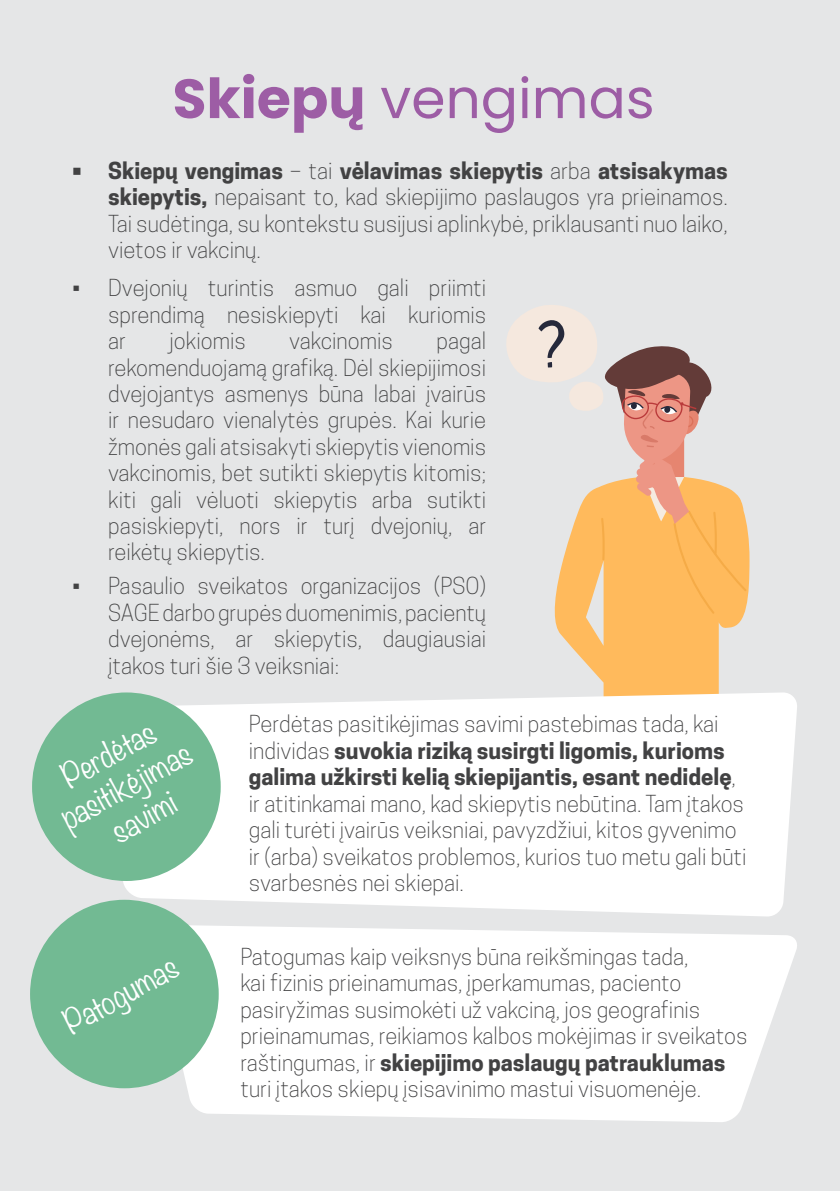
<style>
.page{position:relative;width:840px;height:1191px;background:#fff}
.page>*{position:absolute;margin:0;border:0;box-sizing:border-box;transform-origin:0 0}
.t1{font:55.2px "Poppins";color:#9d5da5}
.t2{font:300 30px/36px "Noteworthy";color:#fff;text-align:center}
.t3{font:300 29.8px "Noteworthy";color:#fff}
.t4{font:300 22px/26.4px "Cooper Hewitt";color:#424243;text-align:justify}
.s1{font-weight:700}
</style>
<div class="page">
<div style="left:0;top:0;width:839px;height:1191px;background:#e5e6e7"></div>
<svg style="left:151px;top:924px;width:646px;height:198px;background:#fbfcfc"></svg>
<div style="left:30px;top:899px;width:188px;height:189px;background:#72ba93;border-radius:50%"></div>
<svg style="left:554px;top:521px;width:195px;height:171px;fill:#ffba5c"></svg>
<svg style="left:506px;top:305px;width:240px;height:309px"></svg>
<svg style="left:83px;top:692px;width:714px;height:224px;background:#fbfcfb"></svg>
<div style="left:32px;top:692px;width:188px;height:189px;background:#72ba93;border-radius:50%"></div>
<h1 class="t1" style="left:172px;top:67px;width:483px"><span class="s1">Skiepų</span> vengimas</h1>
<p class="t4" style="left:108px;top:157px;width:621px;text-indent:-36px"><span class="s1">• Skiepų vengimas</span> – tai <span class="s1">vėlavimas skiepytis</span> arba <span class="s1">atsisakymas skiepytis,</span> nepaisant to, kad skiepijimo paslaugos yra prieinamos.<br>Tai sudėtinga, su kontekstu susijusi aplinkybė, priklausanti nuo laiko, vietos ir vakcinų.</p>
<p class="t4" style="left:108px;top:275px;width:379px;text-indent:-36px">• Dvejonių turintis asmuo gali priimti sprendimą nesiskiepyti kai kuriomis ar</p>
<p class="t4" style="left:108px;top:328px;width:379px;text-indent:328px">pagal rekomenduojamą grafiką. Dėl skiepijimosi dvejojantys asmenys būna labai įvairūs ir nesudaro vienalytės grupės. Kai kurie žmonės gali atsisakyti skiepytis vienomis vakcinomis, bet sutikti skiepytis kitomis; kiti gali vėluoti skiepytis arba sutikti pasiskiepyti, nors ir turį dvejonių, ar reikėtų skiepytis.</p>
<p class="t4" style="left:108px;top:573px;width:379px;text-indent:-36px">• Pasaulio sveikatos organizacijos (PSO)<br>SAGE darbo grupės duomenimis, pacientų dvejonėms, ar skiepytis, daugiausiai įtakos turi šie 3 veiksniai:</p>
<p class="t4" style="left:169px;top:328px;width:78px">jokiomis</p>
<p class="t4" style="left:289px;top:328px;width:105px">vakcinomis</p>
<h2 class="t2" style="left:36px;top:772px;width:146px;rotate:-29deg">Perdėtas pasitikėjimas savimi</h2>
<p class="t4" style="left:249px;top:711px;width:499px;text-align:left">Perdėtas pasitikėjimas savimi pastebimas tada, kai individas <span class="s1">suvokia riziką susirgti ligomis, kurioms galima užkirsti kelią skiepijantis, esant nedidelę</span>, ir atitinkamai mano, kad skiepytis nebūtina. Tam įtakos gali turėti įvairūs veiksniai, pavyzdžiui, kitos gyvenimo ir (arba) sveikatos problemos, kurios tuo metu gali būti svarbesnės nei skiepai.</p>
<h3 class="t3" style="left:53px;top:1001px;width:126px;rotate:-29deg">Patogumas</h3>
<p class="t4" style="left:240px;top:943px;width:508px;text-align:left">Patogumas kaip veiksnys būna reikšmingas tada,<br>kai fizinis prieinamumas, įperkamumas, paciento pasiryžimas susimokėti už vakciną, jos geografinis prieinamumas, reikiamos kalbos mokėjimas ir sveikatos raštingumas, ir <span class="s1">skiepijimo paslaugų patrauklumas </span>turi įtakos skiepų įsisavinimo mastui visuomenėje.</p>
</div>
